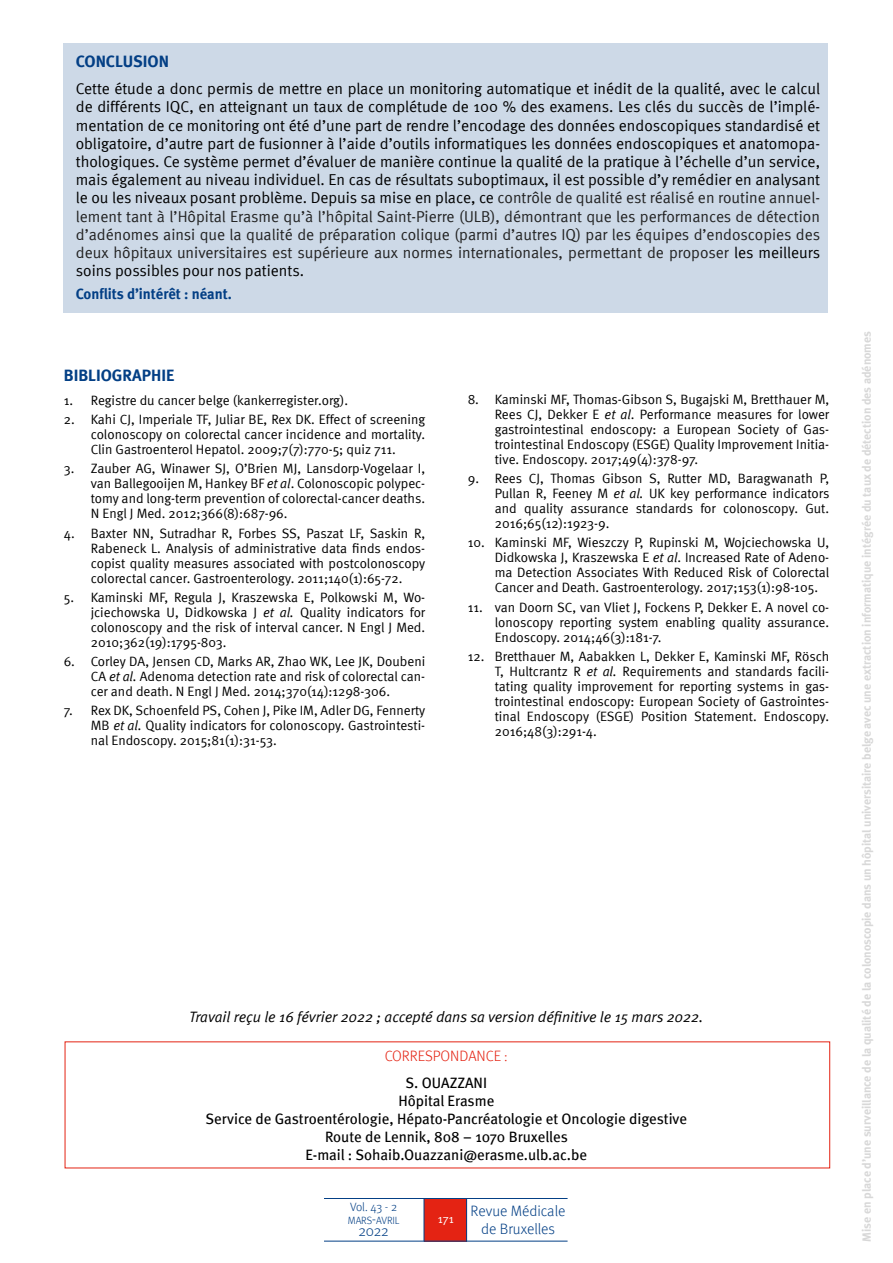
<style>
.page{position:relative;width:893px;height:1263px;background:#fff}
.page>*{position:absolute;margin:0;border:0;box-sizing:border-box;transform-origin:0 0}
.t1{font:700 16.5px "Meta";color:#033f85}
.t2{font:15.75px/18.1px "Meta Normal";color:#000;text-align:justify}
.t3{font:15px/18px "Meta";color:#000;text-align:center}
.t4{font:italic 15px "Meta Normal";color:#000}
.t5{font:300 15px/18px "Meta";color:#033f85;text-align:center}
.t6{font:700 15px "Meta";color:#033f85}
.t7{font:300 15px "Meta";color:#e42313}
.t8{font:300 15px "Meta";color:#033f85}
.t9{font:13.5px/15px "Meta Normal";color:#000;text-align:justify}
.t10{font:700 12px "Meta";color:#d8d8d8}
.t11{font:300 12px "Meta";color:#033f85}
.t12{font:12px "Meta Normal";color:#fff}
.t13{font:300 10.5px "Meta";letter-spacing:-.015em;color:#033f85}
.s1{color:#222}
.s2{font-style:italic}
.s3{font-style:inherit}
.s4{font-size:15px}
</style>
<div class="page">
<div style="left:424px;top:1198px;width:43px;height:43px;background:#e42313"></div>
<hr style="left:324px;top:1241px;width:244px;height:1px;background:#033f85">
<hr style="left:466px;top:1198px;width:1px;height:43px;background:#033f85">
<hr style="left:424px;top:1198px;width:1px;height:43px;background:#033f85">
<hr style="left:324px;top:1198px;width:244px;height:1px;background:#033f85">
<div style="left:64px;top:43px;width:764px;height:270px;background:#cdd9e7"></div>
<p class="t1" style="left:76px;top:52px;width:95px">CONCLUSION</p>
<p class="t2" style="left:76px;top:79px;width:746px">Cette étude a donc permis de mettre en place un monitoring automatique et inédit de la qualité, avec le calcul de différents IQC, en atteignant un taux de complétude de 100 % des examens. Les clés du succès de l’implé&shy;mentation de ce monitoring ont été d’une part de rendre l’encodage des données endoscopiques standardisé et obligatoire, d’autre part de fusionner à l’aide d’outils informatiques les données endoscopiques et anatomopa&shy;thologiques. Ce système permet d’évaluer de manière continue la qualité de la pratique à l’échelle d’un service, mais également au niveau individuel. En cas de résultats suboptimaux, il est possible d’y remédier en analysant le ou les niveaux posant problème. Depuis sa mise en place, ce <span class="s1">contrôle de qualité est réalisé en routine annuel&shy;lement tant à l’Hôpital Erasme qu’à l’hôpital Saint-Pierre (ULB), démontrant que les performances de détection d’adénomes ainsi que la qualité de préparation colique (parmi d’autres IQ) par les équipes d’endoscopies des deux hôpitaux universitaires est supérieure aux normes internationales, permettant de proposer</span> les meilleurs soins possibles pour nos patients.</p>
<p class="t6" style="left:76px;top:285px;width:157px">Conflits d’intérêt : néant.</p>
<p class="t1" style="left:64px;top:366px;width:112px">BIBLIOGRAPHIE</p>
<p class="t9" style="left:64px;top:392px;width:286px">1. Registre du cancer belge (kankerregister.org).</p>
<p class="t9" style="left:91px;top:412px;width:336px;text-indent:-27px">2. Kahi CJ, Imperiale TF, Juliar BE, Rex DK. Effect of screening colonoscopy on colorectal cancer incidence and mortality.<br>Clin Gastroenterol Hepatol. 2009;7(7):770‑5; quiz 711.</p>
<p class="t9" style="left:91px;top:461px;width:336px;text-indent:-27px">3. Zauber AG, Winawer SJ, O’Brien MJ, Lansdorp-Vogelaar I, van Ballegooijen M, Hankey BF <span class="s2">et al</span>. Colonoscopic polypec&shy;tomy and long-term prevention of colorectal-cancer deaths.<br>N Engl J Med. 2012;366(8):687‑96.</p>
<p class="t9" style="left:91px;top:525px;width:336px;text-indent:-27px">4. Baxter NN, Sutradhar R, Forbes SS, Paszat LF, Saskin R, Rabeneck L. Analysis of administrative data finds endos&shy;copist quality measures associated with postcolonoscopy colorectal cancer. Gastroenterology. 2011;140(1):65‑72.</p>
<p class="t9" style="left:91px;top:589px;width:336px;text-indent:-27px">5. Kaminski MF, Regula J, Kraszewska E, Polkowski M, Wo&shy;jciechowska U, Didkowska J <span class="s2">et al.</span> Quality indicators for colonoscopy and the risk of interval cancer. N Engl J Med.<br>2010;362(19):1795‑803.</p>
<p class="t9" style="left:91px;top:654px;width:336px;text-indent:-27px">6. Corley DA, Jensen CD, Marks AR, Zhao WK, Lee JK, Doubeni CA <span class="s2">et al.</span> Adenoma detection rate and risk of colorectal can&shy;cer and death. N Engl J Med. 2014;370(14):1298‑306.</p>
<p class="t9" style="left:91px;top:703px;width:336px;text-indent:-27px">7. Rex DK, Schoenfeld PS, Cohen J, Pike IM, Adler DG, Fennerty MB <span class="s2">et al.</span> Quality indicators for colonoscopy. Gastrointesti&shy;nal Endoscopy. 2015;81(1):31‑53.</p>
<p class="t9" style="left:495px;top:391px;width:336px;text-indent:-27px">8. Kaminski MF, Thomas-Gibson S, Bugajski M, Bretthauer M, Rees CJ, Dekker E <span class="s2">et al</span>. Performance measures for lower gastrointestinal endoscopy: a European Society of Gas&shy;trointestinal Endoscopy (ESGE) Quality Improvement Initia&shy;tive. Endoscopy. 2017;49(4):378‑97.</p>
<p class="t9" style="left:495px;top:471px;width:336px;text-indent:-27px">9. Rees CJ, Thomas Gibson S, Rutter MD, Baragwanath P, Pullan R, Feeney M <span class="s2">et al.</span> UK key performance indicators and quality assurance standards for colonoscopy. Gut.<br>2016;65(12):1923‑9.</p>
<p class="t9" style="left:495px;top:535px;width:336px;text-indent:-27px">10. Kaminski MF, Wieszczy P, Rupinski M, Wojciechowska U, Didkowska J, Kraszewska E <span class="s2">et al</span>. Increased Rate of Adeno&shy;ma Detection Associates With Reduced Risk of Colorectal Cancer and Death. Gastroenterology. 2017;153(1):98‑105.</p>
<p class="t9" style="left:495px;top:599px;width:336px;text-indent:-27px">11. van Doorn SC, van Vliet J, Fockens P, Dekker E. A novel co&shy;lonoscopy reporting system enabling quality assurance.<br>Endoscopy. 2014;46(3):181‑7.</p>
<p class="t9" style="left:495px;top:648px;width:336px;text-indent:-27px">12. Bretthauer M, Aabakken L, Dekker E, Kaminski MF, Rösch T, Hultcrantz R <span class="s2">et al.</span> Requirements and standards facili&shy;tating quality improvement for reporting systems in gas&shy;trointestinal endoscopy: European Society of Gastrointes&shy;tinal Endoscopy (ESGE) Position Statement. Endoscopy.<br>2016;48(3):291‑4.</p>
<p class="t4" style="left:189px;top:1008px;width:516px">Travail reçu le 16 février 2022 ; accepté dans sa version définitive le 15 mars 2022.</p>
<p class="t7" style="left:385px;top:1047px;width:124px">CORRESPONDANCE :</p>
<p class="t3" style="left:206px;top:1073px;width:483px">S. OUAZZANI<br>Hôpital Erasme<br>Service de Gastroentérologie, Hépato-Pancréatologie et Oncologie digestive Route de Lennik, 808 – 1070 Bruxelles<br>E-mail : Sohaib.Ouazzani@erasme.ulb.ac.be</p>
<p class="t11" style="left:350px;top:1200px;width:49px">Vol. 43 - 2</p>
<p class="t5" style="left:471px;top:1201px;width:96px"><span class="s3">R</span>evue Médicale de Bruxelles</p>
<p class="t12" style="left:438px;top:1211px;width:17px">171</p>
<p class="t13" style="left:348px;top:1215px;width:53px">MARS<span class="s4">-</span>AVRIL</p>
<p class="t8" style="left:358px;top:1222px;width:32px">2022</p>
<p class="t10" style="left:860px;top:1241px;width:912px;rotate:-90deg">Mise en place d’une surveillance de la qualité de la colonoscopie dans un hôpital universitaire belge avec une extraction informatique intégrée du taux de détection des adénomes</p>
</div>
